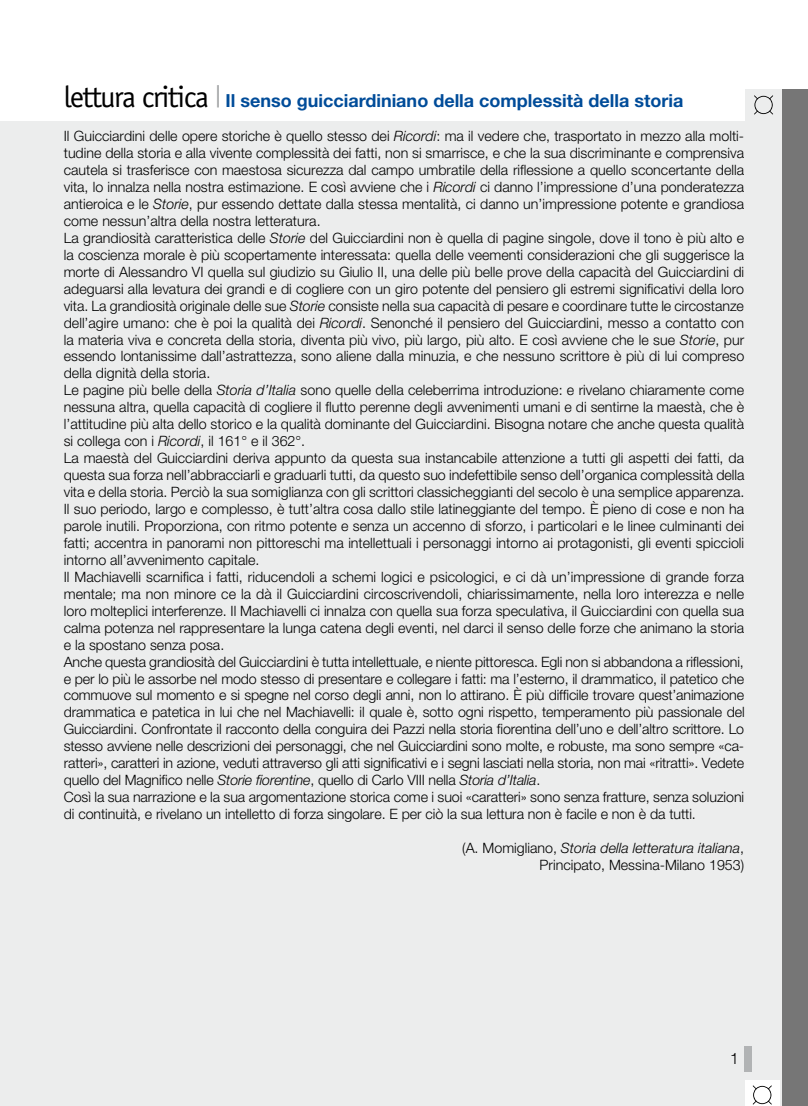
<style>
.page{position:relative;width:808px;height:1106px;background:#fff}
.page>*{position:absolute;margin:0;border:0;box-sizing:border-box;transform-origin:0 0}
.t1{font:700 18px "Helvetica Neue";color:#004c99}
.t2{font:300 15.75px "Helvetica Neue";color:#000}
.t3{font:300 14.25px/17px "Helvetica Neue";color:#000}
.s1{font-family:"Officina Sans";font-weight:400;font-size:30px;color:#000}
.s2{font-weight:300;font-style:italic;font-size:30px;color:#9c9e9f}
.s3{font-style:italic}
</style>
<div class="page">
<div style="left:0;top:89px;width:808px;height:1016px;background:#eceded"></div>
<svg style="left:754px;top:95px;width:19px;height:20px"></svg>
<div style="left:0;top:89px;width:744px;height:32px;background:#fff"></div>
<div style="left:783px;top:89px;width:25px;height:1016px;background:#767676"></div>
<div style="left:744px;top:1046px;width:7px;height:26px;background:#b1b3b4"></div>
<div style="left:745px;top:1080px;width:34px;height:26px;background:#fff"></div>
<svg style="left:753px;top:1085px;width:19px;height:19px"></svg>
<p class="t1" style="left:64px;top:90px;width:621px"><span class="s1">lettura critica</span> <span class="s2">|</span> Il senso guicciardiniano della complessità della storia</p>
<p class="t3" style="left:64px;top:127px;width:682px">Il Guicciardini delle opere storiche è quello stesso dei <span class="s3">Ricordi</span>: ma il vedere che, trasportato in mezzo alla molti&shy;tudine della storia e alla vivente complessità dei fatti, non si smarrisce, e che la sua discriminante e comprensiva cautela si trasferisce con maestosa sicurezza dal campo umbratile della riflessione a quello sconcertante della vita, lo innalza nella nostra estimazione. E così avviene che i <span class="s3">Ricordi</span> ci danno l’impressione d’una ponderatezza antieroica e le <span class="s3">Storie</span>, pur essendo dettate dalla stessa mentalità, ci danno un’impressione potente e grandiosa come nessun’altra della nostra letteratura.<br>La grandiosità caratteristica delle <span class="s3">Storie</span> del Guicciardini non è quella di pagine singole, dove il tono è più alto e la coscienza morale è più scopertamente interessata: quella delle veementi considerazioni che gli suggerisce la morte di Alessandro VI quella sul giudizio su Giulio II, una delle più belle prove della capacità del Guicciardini di adeguarsi alla levatura dei grandi e di cogliere con un giro potente del pensiero gli estremi significativi della loro vita. La grandiosità originale delle sue <span class="s3">Storie</span> consiste nella sua capacità di pesare e coordinare tutte le circostanze dell’agire umano: che è poi la qualità dei <span class="s3">Ricordi</span>. Senonché il pensiero del Guicciardini, messo a contatto con la materia viva e concreta della storia, diventa più vivo, più largo, più alto. E così avviene che le sue <span class="s3">Storie</span>, pur essendo lontanissime dall’astrattezza, sono aliene dalla minuzia, e che nessuno scrittore è più di lui compreso della dignità della storia.<br>Le pagine più belle della <span class="s3">Storia d’Italia</span> sono quelle della celeberrima introduzione: e rivelano chiaramente come nessuna altra, quella capacità di cogliere il flutto perenne degli avvenimenti umani e di sentirne la maestà, che è l’attitudine più alta dello storico e la qualità dominante del Guicciardini. Bisogna notare che anche questa qualità si collega con i <span class="s3">Ricordi</span>, il 161° e il 362°.<br>La maestà del Guicciardini deriva appunto da questa sua instancabile attenzione a tutti gli aspetti dei fatti, da questa sua forza nell’abbracciarli e graduarli tutti, da questo suo indefettibile senso dell’organica complessità della vita e della storia. Perciò la sua somiglianza con gli scrittori classicheggianti del secolo è una semplice apparenza.<br>Il suo periodo, largo e complesso, è tutt’altra cosa dallo stile latineggiante del tempo. È pieno di cose e non ha parole inutili. Proporziona, con ritmo potente e senza un accenno di sforzo, i particolari e le linee culminanti dei fatti; accentra in panorami non pittoreschi ma intellettuali i personaggi intorno ai protagonisti, gli eventi spiccioli intorno all’avvenimento capitale.<br>Il Machiavelli scarnifica i fatti, riducendoli a schemi logici e psicologici, e ci dà un’impressione di grande forza mentale; ma non minore ce la dà il Guicciardini circoscrivendoli, chiarissimamente, nella loro interezza e nelle loro molteplici interferenze. Il Machiavelli ci innalza con quella sua forza speculativa, il Guicciardini con quella sua calma potenza nel rappresentare la lunga catena degli eventi, nel darci il senso delle forze che animano la storia e la spostano senza posa.<br>Anche questa grandiosità del Guicciardini è tutta intellettuale, e niente pittoresca. Egli non si abbandona a riflessioni, e per lo più le assorbe nel modo stesso di presentare e collegare i fatti: ma l’esterno, il drammatico, il patetico che commuove sul momento e si spegne nel corso degli anni, non lo attirano. È più difficile trovare quest’animazione drammatica e patetica in lui che nel Machiavelli: il quale è, sotto ogni rispetto, temperamento più passionale del Guicciardini. Confrontate il racconto della conguira dei Pazzi nella storia fiorentina dell’uno e dell’altro scrittore. Lo stesso avviene nelle descrizioni dei personaggi, che nel Guicciardini sono molte, e robuste, ma sono sempre «ca&shy;ratteri», caratteri in azione, veduti attraverso gli atti significativi e i segni lasciati nella storia, non mai «ritratti». Vedete quello del Magnifico nelle <span class="s3">Storie fiorentine</span>, quello di Carlo VIII nella <span class="s3">Storia d’Italia</span>.<br>Così la sua narrazione e la sua argomentazione storica come i suoi «caratteri» sono senza fratture, senza soluzioni di continuità, e rivelano un intelletto di forza singolare. E per ciò la sua lettura non è facile e non è da tutti.</p>
<p class="t3" style="left:462px;top:839px;width:283px;text-align:right">(A. Momigliano, <span class="s3">Storia della letteratura italiana</span>,<br>Principato, Messina-Milano 1953)</p>
<p class="t2" style="left:730px;top:1048px;width:10px">1</p>
</div>
